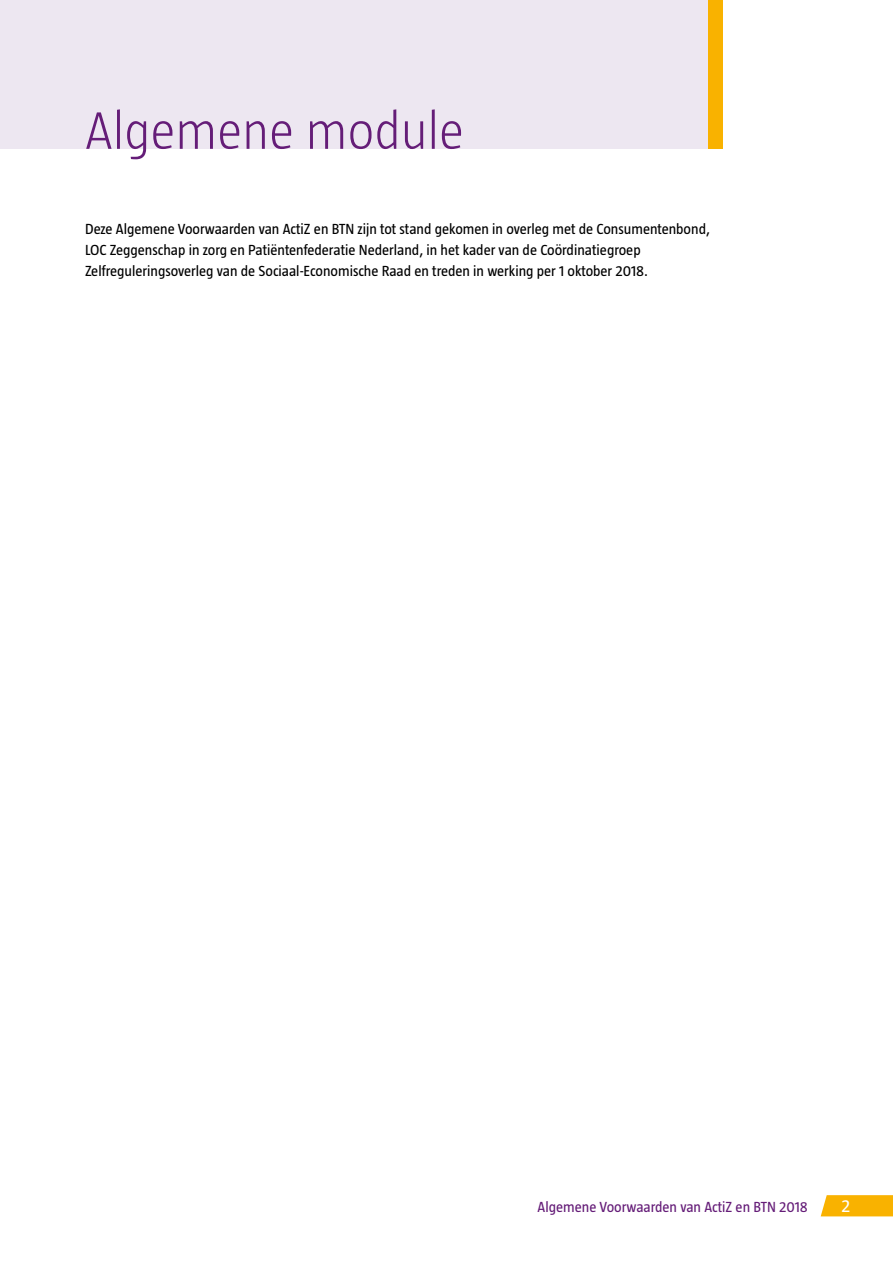
<style>
.page{position:relative;width:893px;height:1263px;background:#fff}
.page>*{position:absolute;margin:0;border:0;box-sizing:border-box;transform-origin:0 0}
.t1{font:300 54px "Taz";color:#651d78}
.t2{font:18px "Taz";color:#fff}
.t3{font:15px/21.3px "Taz";color:#000}
.t4{font:15px "Taz";color:#651d78}
</style>
<div class="page">
<svg style="left:821px;top:1195px;width:72px;height:21px;background:#f9b50b"></svg>
<div style="left:0;top:0;width:723px;height:149px;background:#ede7f1"></div>
<div style="left:708px;top:0;width:15px;height:149px;background:#f9b200"></div>
<h1 class="t1" style="left:85px;top:100px;width:380px">Algemene module</h1>
<p class="t3" style="left:85px;top:218px;width:627px">Deze Algemene Voorwaarden van ActiZ en BTN zijn tot stand gekomen in overleg met de Consumentenbond,<br>LOC Zeggenschap in zorg en Patiëntenfederatie Nederland, in het kader van de Coördinatiegroep<br>Zelfreguleringsoverleg van de Sociaal-Economische Raad en treden in werking per 1 oktober 2018.</p>
<p class="t4" style="left:538px;top:1198px;width:272px">Algemene Voorwaarden van ActiZ en BTN 2018</p>
<p class="t2" style="left:841px;top:1196px;width:10px">2</p>
</div>
